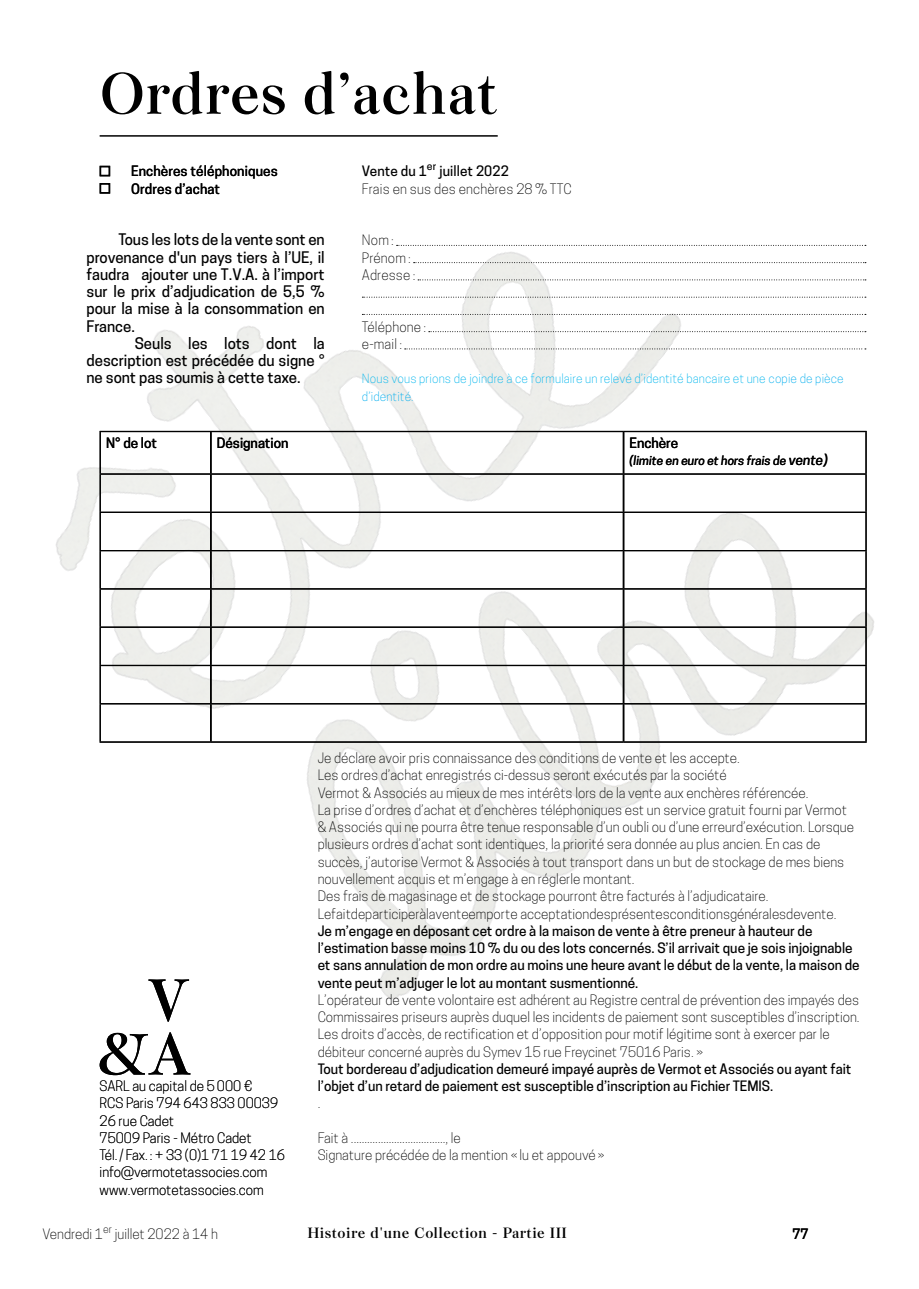
<style>
.page{position:relative;width:919px;height:1289px;background:#fff}
.page>*{position:absolute;margin:0;border:0;box-sizing:border-box;transform-origin:0 0}
.t1{font:54.75px "Peckham";color:#000}
.t2{font:500 15px/17.2px "Cooper Hewitt";color:#000;text-align:justify}
.t3{font:13.8px "Peckham";letter-spacing:.03em;color:#000}
.t4{font:300 13.5px/17.2px "Cooper Hewitt";color:#000}
.t5{font:500 13.5px/17.2px "Cooper Hewitt";color:#000}
.t6{font:300 12px/17.2px "Cooper Hewitt";letter-spacing:.01em;color:#00b6ee}
.t7{font:italic 500 12px "Cooper Hewitt";color:#000}
.s1{font-weight:500}
.s2{color:#00aeef}
.s3{font-size:13.5px}
</style>
<div class="page">
<img style="left:56px;top:135px;width:818px;height:941px">
<svg style="left:396px;top:245px;width:469px;height:1px"></svg>
<svg style="left:413px;top:262px;width:452px;height:1px"></svg>
<svg style="left:418px;top:279px;width:447px;height:1px"></svg>
<svg style="left:362px;top:297px;width:503px;height:1px"></svg>
<svg style="left:362px;top:314px;width:503px;height:1px"></svg>
<svg style="left:429px;top:331px;width:436px;height:1px"></svg>
<svg style="left:404px;top:348px;width:461px;height:1px"></svg>
<hr style="left:100px;top:135px;width:397px;height:2px;background:#000">
<hr style="left:210px;top:432px;width:1px;height:41px;background:#000">
<hr style="left:622px;top:432px;width:2px;height:41px;background:#000">
<hr style="left:210px;top:474px;width:1px;height:37px;background:#000">
<hr style="left:622px;top:474px;width:2px;height:37px;background:#000">
<hr style="left:210px;top:513px;width:1px;height:37px;background:#000">
<hr style="left:622px;top:513px;width:2px;height:37px;background:#000">
<hr style="left:210px;top:551px;width:1px;height:37px;background:#000">
<hr style="left:622px;top:551px;width:2px;height:37px;background:#000">
<hr style="left:210px;top:589px;width:1px;height:37px;background:#000">
<hr style="left:622px;top:589px;width:2px;height:37px;background:#000">
<hr style="left:210px;top:627px;width:1px;height:38px;background:#000">
<hr style="left:622px;top:627px;width:2px;height:38px;background:#000">
<hr style="left:210px;top:666px;width:1px;height:37px;background:#000">
<hr style="left:622px;top:666px;width:2px;height:37px;background:#000">
<hr style="left:210px;top:704px;width:1px;height:37px;background:#000">
<hr style="left:622px;top:704px;width:2px;height:37px;background:#000">
<hr style="left:100px;top:431px;width:111px;height:1px;background:#000">
<hr style="left:100px;top:432px;width:1px;height:41px;background:#000">
<hr style="left:211px;top:431px;width:412px;height:1px;background:#000">
<hr style="left:623px;top:431px;width:243px;height:1px;background:#000">
<hr style="left:865px;top:432px;width:1px;height:41px;background:#000">
<hr style="left:100px;top:473px;width:111px;height:1px;background:#000">
<hr style="left:100px;top:474px;width:1px;height:37px;background:#000">
<hr style="left:211px;top:473px;width:412px;height:1px;background:#000">
<hr style="left:623px;top:473px;width:243px;height:1px;background:#000">
<hr style="left:865px;top:474px;width:1px;height:37px;background:#000">
<hr style="left:100px;top:511px;width:111px;height:2px;background:#000">
<hr style="left:100px;top:513px;width:1px;height:37px;background:#000">
<hr style="left:211px;top:511px;width:412px;height:2px;background:#000">
<hr style="left:623px;top:511px;width:243px;height:2px;background:#000">
<hr style="left:865px;top:513px;width:1px;height:37px;background:#000">
<hr style="left:100px;top:550px;width:111px;height:1px;background:#000">
<hr style="left:100px;top:551px;width:1px;height:37px;background:#000">
<hr style="left:211px;top:550px;width:412px;height:1px;background:#000">
<hr style="left:623px;top:550px;width:243px;height:1px;background:#000">
<hr style="left:865px;top:551px;width:1px;height:37px;background:#000">
<hr style="left:100px;top:588px;width:111px;height:1px;background:#000">
<hr style="left:100px;top:589px;width:1px;height:37px;background:#000">
<hr style="left:211px;top:588px;width:412px;height:1px;background:#000">
<hr style="left:623px;top:588px;width:243px;height:1px;background:#000">
<hr style="left:865px;top:589px;width:1px;height:37px;background:#000">
<hr style="left:100px;top:626px;width:111px;height:1px;background:#000">
<hr style="left:100px;top:627px;width:1px;height:38px;background:#000">
<hr style="left:211px;top:626px;width:412px;height:1px;background:#000">
<hr style="left:623px;top:626px;width:243px;height:1px;background:#000">
<hr style="left:865px;top:627px;width:1px;height:38px;background:#000">
<hr style="left:100px;top:665px;width:111px;height:1px;background:#000">
<hr style="left:100px;top:666px;width:1px;height:37px;background:#000">
<hr style="left:211px;top:665px;width:412px;height:1px;background:#000">
<hr style="left:623px;top:665px;width:243px;height:1px;background:#000">
<hr style="left:865px;top:666px;width:1px;height:37px;background:#000">
<hr style="left:100px;top:703px;width:111px;height:1px;background:#000">
<hr style="left:100px;top:704px;width:1px;height:37px;background:#000">
<hr style="left:211px;top:703px;width:412px;height:1px;background:#000">
<hr style="left:623px;top:703px;width:243px;height:1px;background:#000">
<hr style="left:865px;top:704px;width:1px;height:37px;background:#000">
<hr style="left:100px;top:741px;width:111px;height:1px;background:#000">
<hr style="left:211px;top:741px;width:412px;height:1px;background:#000">
<hr style="left:623px;top:741px;width:243px;height:1px;background:#000">
<div style="left:100px;top:166px;width:10px;height:10px;border:2px solid #000"></div>
<div style="left:100px;top:183px;width:10px;height:11px;border:2px solid #000"></div>
<svg style="left:148px;top:979px;width:41px;height:42px"></svg>
<svg style="left:100px;top:1032px;width:90px;height:43px"></svg>
<h1 class="t1" style="left:100px;top:49px;width:399px">Ordres d’achat</h1>
<p class="t5" style="left:131px;top:163px;width:148px">Enchères téléphoniques<br>Ordres d’achat</p>
<p class="t2" style="left:86px;top:231px;width:240px;text-indent:32px">Tous les lots de la vente sont en provenance d'un pays tiers à l’UE, il faudra ajouter une T.V.A. à l’import sur le prix d’adjudication de 5,5 % pour la mise à la consommation en France.</p>
<p class="t2" style="left:86px;top:335px;width:240px;text-indent:48px">Seuls les lots dont la description est précédée du signe ° ne sont pas soumis à cette taxe.</p>
<p class="t4" style="left:362px;top:163px;width:211px"><span class="s1">Vente du 1</span><sup>er</sup> <span class="s1">juillet 2022<br></span>Frais en sus des enchères 28 % TTC</p>
<p class="t4" style="left:362px;top:232px;width:55px">Nom :<br>Prénom :<br>Adresse :</p>
<p class="t4" style="left:362px;top:318px;width:66px">Téléphone : e-mail :</p>
<p class="t6" style="left:362px;top:370px;width:483px">Nous vous prions de joindre à ce formulaire un relevé d’identité bancaire et une <span class="s2">copie de pièce d’identité.</span></p>
<p class="t5" style="left:106px;top:434px;width:52px">N° de lot</p>
<p class="t5" style="left:217px;top:434px;width:73px">Désignation</p>
<p class="t5" style="left:629px;top:434px;width:50px">Enchère</p>
<p class="t7" style="left:629px;top:453px;width:200px">(limite en euro et hors frais de <span class="s3">vente)</span></p>
<p class="t4" style="left:100px;top:1077px;width:187px">SARL au capital de 5 000 €<br>RCS Paris 794 643 833 00039<br>26 rue Cadet<br>75009 Paris - Métro Cadet<br>Tél. / Fax. : + 33 (0)1 71 19 42 16 info@vermotetassocies.com www.vermotetassocies.com</p>
<p class="t4" style="left:317px;top:749px;width:538px">Je déclare avoir pris connaissance des conditions de vente et les accepte.<br>Les ordres d’achat enregistrés ci-dessus seront exécutés par la société<br>Vermot &amp; Associés au mieux de mes intérêts lors de la vente aux enchères référencée.<br>La prise d’ordres d’achat et d’enchères téléphoniques est un service gratuit fourni par Vermot &amp; Associés qui ne pourra être tenue responsable d’un oubli ou d’une erreurd’exécution. Lorsque plusieurs ordres d’achat sont identiques, la priorité sera donnée au plus ancien. En cas de succès, j’autorise Vermot &amp; Associés à tout transport dans un but de stockage de mes biens nouvellement acquis et m’engage à en réglerle montant.<br>Des frais de magasinage et de stockage pourront être facturés à l’adjudicataire.<br>Lefaitdeparticiperàlaventeemporte acceptationdesprésentesconditionsgénéralesdevente.</p>
<p class="t5" style="left:317px;top:922px;width:543px">Je m’engage en déposant cet ordre à la maison de vente à être preneur à hauteur de l’estimation basse moins 10 % du ou des lots concernés. S’il arrivait que je sois injoignable et sans annulation de mon ordre au moins une heure avant le début de la vente, la maison de vente peut m’adjuger le lot au montant susmentionné.</p>
<p class="t4" style="left:317px;top:991px;width:543px">L’opérateur de vente volontaire est adhérent au Registre central de prévention des impayés des Commissaires priseurs auprès duquel les incidents de paiement sont susceptibles d’inscription.<br>Les droits d’accès, de rectification et d’opposition pour motif légitime sont à exercer par le débiteur concerné auprès du Symev 15 rue Freycinet 75016 Paris. »</p>
<p class="t5" style="left:317px;top:1060px;width:535px">Tout bordereau d’adjudication demeuré impayé auprès de Vermot et Associés ou ayant fait l’objet d’un retard de paiement est susceptible d’inscription au Fichier TEMIS.</p>
<p class="t4" style="left:317px;top:1094px;width:4px">.</p>
<p class="t4" style="left:317px;top:1129px;width:288px">Fait à ..................................., le<br>Signature précédée de la mention « lu et appouvé »</p>
<p class="t4" style="left:43px;top:1224px;width:177px">Vendredi 1<sup>er</sup> juillet 2022 à 14 h</p>
<p class="t3" style="left:307px;top:1221px;width:261px">Histoire d'une Collection - Partie III</p>
<p class="t5" style="left:792px;top:1224px;width:18px">77</p>
</div>
